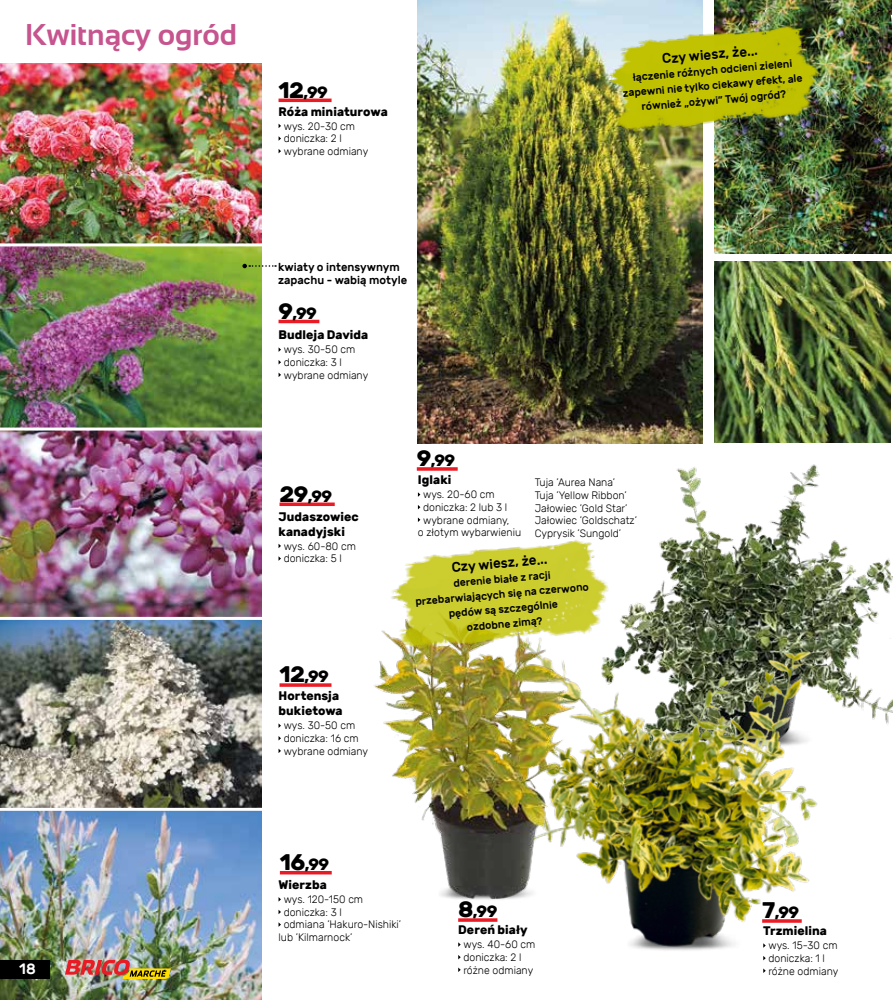
<style>
.page{position:relative;width:893px;height:1000px;background:#fff}
.page>*{position:absolute;margin:0;border:0;box-sizing:border-box;transform-origin:0 0}
.t1{font:700 30px "Sansation";color:#c6548e}
.t2{font:700 16.5px "Rubik";letter-spacing:-.03em;color:#000}
.t3{font:500 15px "Rubik";color:#fff}
.t4{font:500 13.95px "Rubik";color:#000}
.t5{font:700 12.3px/15px "Rubik";letter-spacing:.005em;color:#000}
.t6{font:500 11.55px/13.5px "Rubik";color:#000}
.t7{font:300 10.8px/12.6px "Rubik";color:#000}
.t8{font:500 10.8px/15px "Rubik";color:#000;text-align:center}
.s1{font-size:22.5px}
</style>
<div class="page">
<img style="left:417px;top:0;width:285px;height:443px">
<img style="left:622px;top:464px;width:271px;height:260px">
<img style="left:497px;top:621px;width:337px;height:330px">
<img style="left:0;top:247px;width:261px;height:180px">
<img style="left:0;top:63px;width:261px;height:180px">
<img style="left:0;top:619px;width:261px;height:188px">
<img style="left:0;top:810px;width:261px;height:189px">
<img style="left:0;top:430px;width:261px;height:186px">
<svg style="left:279px;top:319px;width:40px;height:4px"></svg>
<hr style="left:417px;top:467px;width:41px;height:3px;background:#e91b25">
<svg style="left:763px;top:943px;width:3px;height:4px"></svg>
<hr style="left:762px;top:919px;width:40px;height:3px;background:#e91b25">
<svg style="left:280px;top:502px;width:55px;height:4px"></svg>
<hr style="left:280px;top:683px;width:51px;height:3px;background:#e91b25">
<svg style="left:279px;top:98px;width:53px;height:4px"></svg>
<svg style="left:242px;top:264px;width:34px;height:4px"></svg>
<svg style="left:280px;top:871px;width:52px;height:3px"></svg>
<img style="left:714px;top:262px;width:177px;height:180px">
<img style="left:374px;top:659px;width:213px;height:254px">
<hr style="left:458px;top:918px;width:39px;height:3px;background:#e91b25">
<img style="left:714px;top:0;width:177px;height:253px">
<img style="left:381px;top:518px;width:241px;height:141px">
<img style="left:597px;top:4px;width:236px;height:139px">
<div style="left:0;top:960px;width:50px;height:18px;background:#000"></div>
<img style="left:65px;top:959px;width:106px;height:19px">
<svg style="left:891px;top:17px;width:1px;height:13px"></svg>
<h1 class="t1" style="left:25px;top:18px;width:213px">Kwitnący ogród</h1>
<h3 class="t3" style="left:19px;top:960px;width:18px">18</h3>
<h2 class="t2" style="left:279px;top:82px;width:51px"><span class="s1">12</span>,99</h2>
<p class="t5" style="left:279px;top:104px;width:111px">Róża miniaturowa</p>
<p class="t7" style="left:284px;top:120px;width:86px">wys. 20-30 cm doniczka: 2 l wybrane odmiany</p>
<p class="t4" style="left:661px;top:51px;width:97px;rotate:-5deg">Czy wiesz, że...</p>
<p class="t8" style="left:621px;top:71px;width:182px;rotate:-5deg">łączenie różnych odcieni zieleni zapewni nie tylko ciekawy efekt, ale również „ożywi” Twój ogród?</p>
<p class="t6" style="left:278px;top:260px;width:131px">kwiaty o intensywnym zapachu - wabią motyle</p>
<h2 class="t2" style="left:279px;top:303px;width:40px"><span class="s1">9</span>,99</h2>
<p class="t5" style="left:279px;top:327px;width:91px">Budleja Davida</p>
<p class="t7" style="left:284px;top:343px;width:86px">wys. 30-50 cm doniczka: 3 l wybrane odmiany</p>
<h2 class="t2" style="left:280px;top:486px;width:54px"><span class="s1">29</span>,99</h2>
<p class="t5" style="left:279px;top:508px;width:82px">Judaszowiec kanadyjski</p>
<p class="t7" style="left:284px;top:539px;width:74px">wys. 60-80 cm doniczka: 5 l</p>
<h2 class="t2" style="left:280px;top:666px;width:51px"><span class="s1">12</span>,99</h2>
<p class="t5" style="left:279px;top:688px;width:66px">Hortensja bukietowa</p>
<p class="t7" style="left:284px;top:719px;width:86px">wys. 30-50 cm doniczka: 16 cm wybrane odmiany</p>
<h2 class="t2" style="left:417px;top:450px;width:40px"><span class="s1">9</span>,99</h2>
<p class="t5" style="left:418px;top:472px;width:35px">Iglaki</p>
<p class="t7" style="left:423px;top:488px;width:73px">wys. 20-60 cm</p>
<p class="t7" style="left:423px;top:501px;width:86px">doniczka: 2 lub 3 l</p>
<p class="t7" style="left:423px;top:513px;width:88px">wybrane odmiany,</p>
<p class="t7" style="left:418px;top:526px;width:105px">o złotym wybarwieniu</p>
<p class="t7" style="left:535px;top:476px;width:104px">Tuja ’Aurea Nana’<br>Tuja ’Yellow Ribbon’<br>Jałowiec ’Gold Star’<br>Jałowiec ’Goldschatz’<br>Cyprysik ’Sungold’</p>
<p class="t4" style="left:451px;top:559px;width:97px;rotate:-5deg">Czy wiesz, że...</p>
<p class="t8" style="left:413px;top:579px;width:175px;rotate:-5deg">derenie białe z racji przebarwiających się na czerwono pędów są szczególnie<br>ozdobne zimą?</p>
<h2 class="t2" style="left:280px;top:854px;width:51px"><span class="s1">16</span>,99</h2>
<p class="t5" style="left:279px;top:877px;width:50px">Wierzba</p>
<p class="t7" style="left:284px;top:892px;width:81px">wys. 120-150 cm</p>
<p class="t7" style="left:284px;top:905px;width:60px">doniczka: 3 l</p>
<p class="t7" style="left:284px;top:918px;width:119px">odmiana ’Hakuro-Nishiki’</p>
<p class="t7" style="left:279px;top:930px;width:75px">lub ’Kilmarnock’</p>
<h2 class="t2" style="left:458px;top:901px;width:41px"><span class="s1">8</span>,99</h2>
<p class="t5" style="left:458px;top:922px;width:71px">Dereń biały</p>
<p class="t7" style="left:463px;top:938px;width:74px">wys. 40-60 cm doniczka: 2 l różne odmiany</p>
<h2 class="t2" style="left:762px;top:902px;width:39px"><span class="s1">7</span>,99</h2>
<p class="t5" style="left:763px;top:923px;width:65px">Trzmielina</p>
<p class="t7" style="left:768px;top:939px;width:71px">wys. 15-30 cm doniczka: 1 l różne odmiany</p>
</div>
